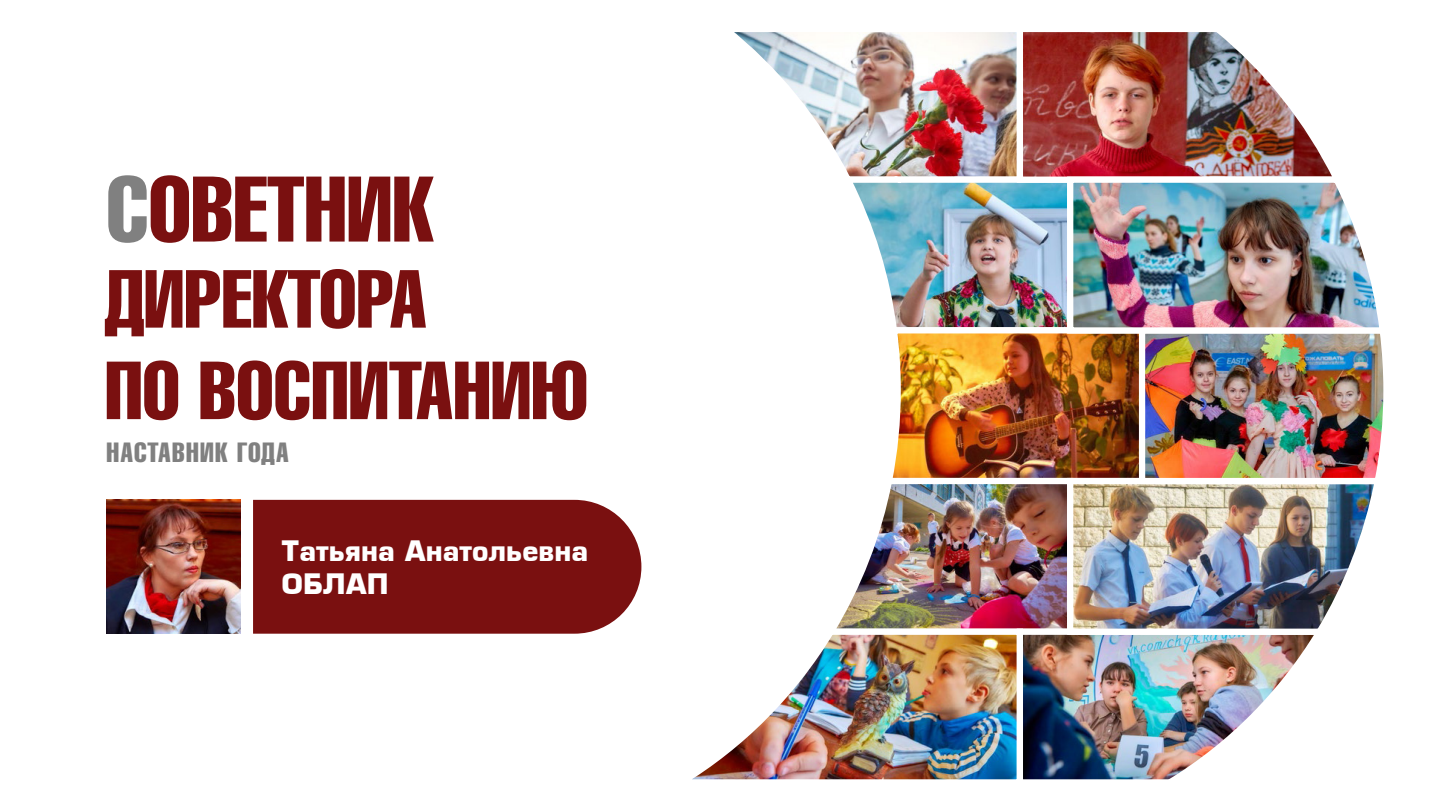
<style>
.page{position:relative;width:1440px;height:810px;background:#fff}
.page>*{position:absolute;margin:0;border:0;box-sizing:border-box;transform-origin:0 0}
.t1{font:91.28px "AG Letterica Compressed C";color:#7a1010}
.t2{font:80.78px "AG Letterica Compressed C";color:#7a1010}
.t3{font:700 27.53px "Europe";color:#fff}
.t4{font:27.38px "AG Letterica Compressed C";letter-spacing:.05em;color:#808080}
.s1{color:#808080}
</style>
<div class="page">
<div style="left:253px;top:500px;width:388px;height:134px;background:#7a1010"></div>
<img style="left:107px;top:500px;width:134px;height:134px">
<img style="left:734px;top:32px;width:280px;height:141px">
<img style="left:692px;top:638px;width:322px;height:142px">
<img style="left:1014px;top:638px;width:298px;height:142px">
<img style="left:830px;top:173px;width:554px;height:465px">
<img style="left:1014px;top:32px;width:316px;height:156px">
<img style="left:1064px;top:171px;width:320px;height:166px">
<p class="t1" style="left:106px;top:160px;width:330px"><span class="s1">С</span>ОВЕТНИК</p>
<p class="t2" style="left:105px;top:255px;width:324px">ДИРЕКТОРА</p>
<p class="t2" style="left:105px;top:347px;width:485px">ПО ВОСПИТАНИЮ</p>
<p class="t4" style="left:106px;top:437px;width:184px">НАСТАВНИК ГОДА</p>
<p class="t3" style="left:282px;top:534px;width:308px">Татьяна Анатольевна</p>
<p class="t3" style="left:282px;top:567px;width:109px">ОБЛАП</p>
</div>
